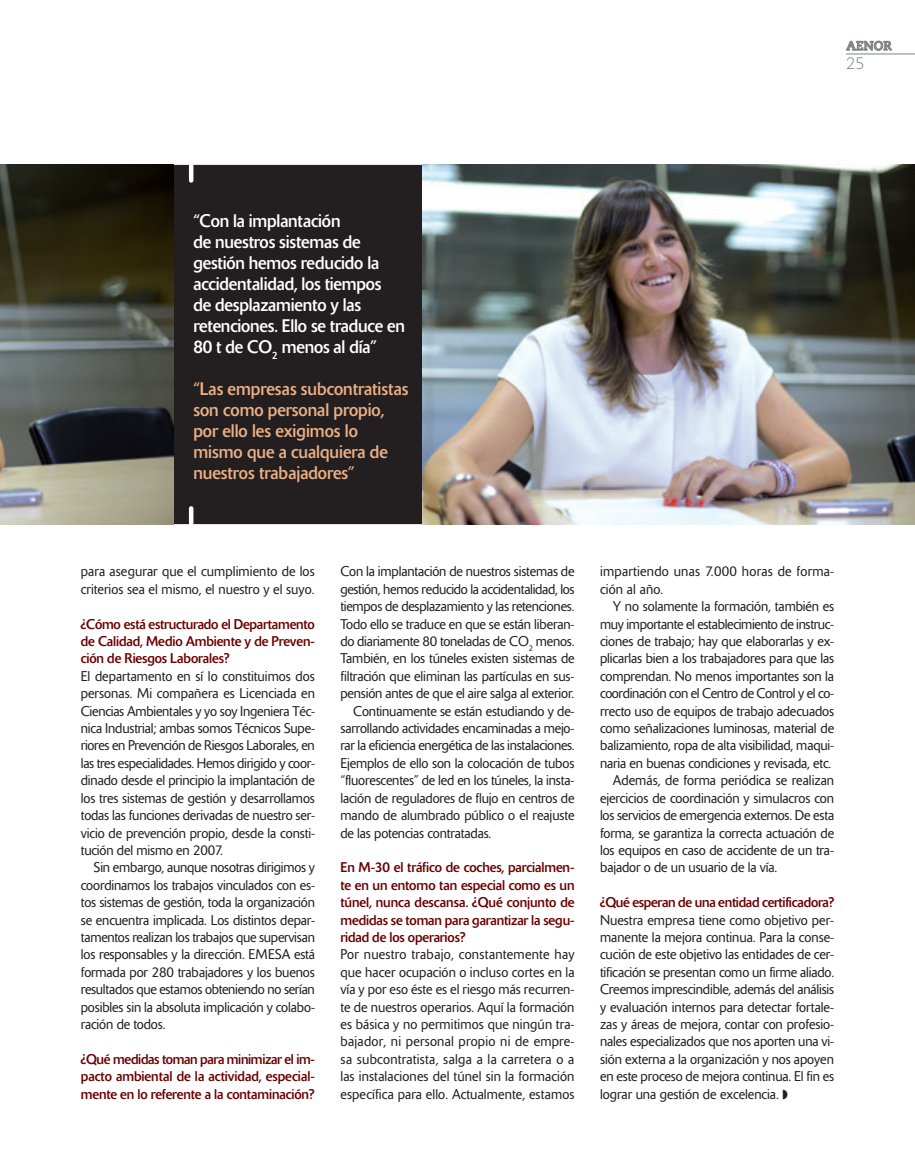
<style>
.page{position:relative;width:915px;height:1170px;background:#fff}
.page>*{position:absolute;margin:0;border:0;box-sizing:border-box;transform-origin:0 0}
.pregunta{font:18px/21px "Delta";letter-spacing:-.01em;color:#fff;scale:.94 1}
.pregunta-2{font:18px/21px "Delta";color:#ebaf84;scale:.94 1}
.t1{font:300 16.5px "Caecilia LT Std";color:#808285}
._01_TEXTO_ENTREVISTA{font:300 13.95px/17.4px "Delta";letter-spacing:-.005em;color:#231f20;text-align:justify;scale:.96 1}
._002_PREGUNTA_GRANAT{font:13.95px/17.4px "Delta";letter-spacing:-.01em;color:#6b0101;text-align:justify;scale:.96 1}
._01_TEXTO_ENTREVISTA-2{font:300 13.95px/17.4px "Delta";letter-spacing:.02em;color:#231f20;scale:.96 1}
.t2{font:700 12.75px "Caecilia LT Std";color:#808285}
</style>
<div class="page">
<svg style="left:846px;top:41px;width:45px;height:10px"></svg>
<hr style="left:846px;top:54px;width:68px;height:1px;background:#808285">
<div style="left:173px;top:165px;width:249px;height:359px;background:#231f20"></div>
<img style="left:422px;top:165px;width:492px;height:359px">
<hr style="left:189px;top:508px;width:4px;height:15px;background:#fff">
<hr style="left:189px;top:165px;width:4px;height:15px;background:#fff">
<img style="left:0;top:165px;width:173px;height:359px">
<p class="t2" style="left:846px;top:38px;width:47px">AENOR</p>
<p class="t1" style="left:846px;top:54px;width:20px">25</p>
<p class="pregunta" style="left:193px;top:210px;width:226px">“Con la implantación<br>de nuestros sistemas de gestión hemos reducido la accidentalidad, los tiempos<br>de desplazamiento y las retenciones. Ello se traduce en<br>80 t de CO<sub>2</sub> menos al día”</p>
<p class="pregunta-2" style="left:193px;top:378px;width:230px">“Las empresas subcontratistas son como personal propio, por ello les exigimos lo mismo que a cualquiera de nuestros trabajadores”</p>
<p class="_01_TEXTO_ENTREVISTA" style="left:81px;top:563px;width:245px">para asegurar que el cumplimiento de los criterios sea el mismo, el nuestro y el suyo.</p>
<p class="_002_PREGUNTA_GRANAT" style="left:81px;top:615px;width:245px">¿Cómo está estructurado el Departamento de Calidad, Medio Ambiente y de Preven&shy;ción de Riesgos Laborales?</p>
<p class="_01_TEXTO_ENTREVISTA" style="left:81px;top:667px;width:245px">El departamento en sí lo constituimos dos personas. Mi compañera es Licenciada en Ciencias Ambientales y yo soy Ingeniera Téc&shy;nica Industrial; ambas somos Técnicos Supe&shy;riores en Prevención de Riesgos Laborales, en las tres especialidades. Hemos dirigido y coor&shy;dinado desde el principio la implantación de los tres sistemas de gestión y desarrollamos todas las funciones derivadas de nuestro ser&shy;vicio de prevención propio, desde la consti&shy;tución del mismo en 2007.</p>
<p class="_01_TEXTO_ENTREVISTA" style="left:81px;top:858px;width:245px;text-indent:13px">Sin embargo, aunque nosotras dirigimos y coordinamos los trabajos vinculados con es&shy;tos sistemas de gestión, toda la organización se encuentra implicada. Los distintos depar&shy;tamentos realizan los trabajos que supervisan los responsables y la dirección. EMESA está formada por 280 trabajadores y los buenos resultados que estamos obteniendo no serían posibles sin la absoluta implicación y colabo&shy;ración de todos.</p>
<p class="_002_PREGUNTA_GRANAT" style="left:81px;top:1050px;width:245px">¿Qué medidas toman para minimizar el im&shy;pacto ambiental de la actividad, especial&shy;mente en lo referente a la contaminación?</p>
<p class="_01_TEXTO_ENTREVISTA" style="left:340px;top:563px;width:245px">Con la implantación de nuestros sistemas de gestión, hemos reducido la accidentalidad, los tiempos de desplazamiento y las retenciones.<br>Todo ello se traduce en que se están liberan&shy;do diariamente 80 toneladas de CO<sub>2</sub> menos.<br>También, en los túneles existen sistemas de filtración que eliminan las partículas en sus&shy;pensión antes de que el aire salga al exterior.</p>
<p class="_01_TEXTO_ENTREVISTA" style="left:340px;top:702px;width:245px;text-indent:13px">Continuamente se están estudiando y de&shy;sarrollando actividades encaminadas a mejo&shy;rar la eficiencia energética de las instalaciones.<br>Ejemplos de ello son la colocación de tubos “fluorescentes” de led en los túneles, la insta&shy;lación de reguladores de flujo en centros de mando de alumbrado público o el reajuste de las potencias contratadas.</p>
<p class="_002_PREGUNTA_GRANAT" style="left:340px;top:858px;width:245px">En M-30 el tráfico de coches, parcialmen&shy;te en un entorno tan especial como es un túnel, nunca descansa. ¿Qué conjunto de medidas se toman para garantizar la segu&shy;ridad de los operarios?</p>
<p class="_01_TEXTO_ENTREVISTA" style="left:340px;top:945px;width:245px">Por nuestro trabajo, constantemente hay que hacer ocupación o incluso cortes en la vía y por eso éste es el riesgo más recurren&shy;te de nuestros operarios. Aquí la formación es básica y no permitimos que ningún tra&shy;bajador, ni personal propio ni de empre&shy;sa subcontratista, salga a la carretera o a las instalaciones del túnel sin la formación específica para ello. Actualmente, estamos</p>
<p class="_01_TEXTO_ENTREVISTA-2" style="left:600px;top:563px;width:245px">impartiendo unas 7.000 horas de forma&shy;ción al año.</p>
<p class="_01_TEXTO_ENTREVISTA" style="left:600px;top:597px;width:245px;text-indent:13px">Y no solamente la formación, también es muy importante el establecimiento de instruc&shy;ciones de trabajo; hay que elaborarlas y ex&shy;plicarlas bien a los trabajadores para que las comprendan. No menos importantes son la coordinación con el Centro de Control y el co&shy;rrecto uso de equipos de trabajo adecuados como señalizaciones luminosas, material de balizamiento, ropa de alta visibilidad, maqui&shy;naria en buenas condiciones y revisada, etc.</p>
<p class="_01_TEXTO_ENTREVISTA" style="left:600px;top:771px;width:245px;text-indent:13px">Además, de forma periódica se realizan ejercicios de coordinación y simulacros con los servicios de emergencia externos. De esta forma, se garantiza la correcta actuación de los equipos en caso de accidente de un tra&shy;bajador o de un usuario de la vía.</p>
<p class="_002_PREGUNTA_GRANAT" style="left:600px;top:893px;width:245px">¿Qué esperan de una entidad certificadora?</p>
<p class="_01_TEXTO_ENTREVISTA" style="left:600px;top:911px;width:245px">Nuestra empresa tiene como objetivo per&shy;manente la mejora continua. Para la conse&shy;cución de este objetivo las entidades de cer&shy;tificación se presentan como un firme aliado.<br>Creemos imprescindible, además del análisis y evaluación internos para detectar fortale&shy;zas y áreas de mejora, contar con profesio&shy;nales especializados que nos aporten una vi&shy;sión externa a la organización y nos apoyen en este proceso de mejora continua. El fin es lograr una gestión de excelencia. ◗</p>
</div>
